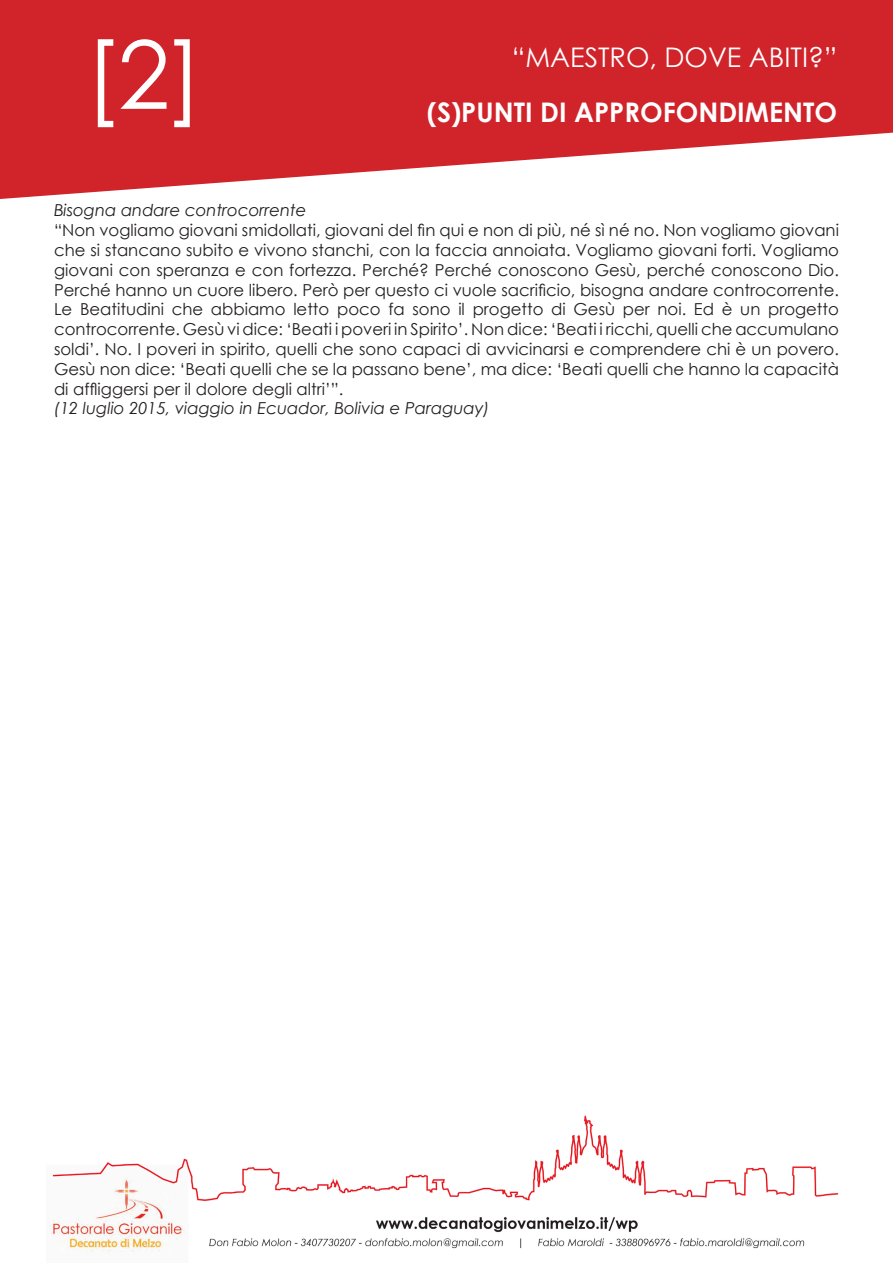
<style>
.page{position:relative;width:893px;height:1263px;background:#fff}
.page>*{position:absolute;margin:0;border:0;box-sizing:border-box;transform-origin:0 0}
.t1{font:94.5px "Century Gothic";color:#fff}
.t2{font:700 27px "Century Gothic";color:#fff}
.t3{font:27px "Century Gothic";color:#fff}
.t4{font:16.5px/19.8px "Century Gothic";color:#231f20;text-align:justify}
.t5{font:italic 16.5px "Century Gothic";color:#231f20}
</style>
<div class="page">
<img style="left:49px;top:1115px;width:790px;height:137px">
<svg style="left:0;top:0;width:893px;height:199px;fill:#d1232a"></svg>
<p class="t1" style="left:84px;top:9px;width:120px">[2]</p>
<p class="t3" style="left:512px;top:38px;width:327px">“MAESTRO, DOVE ABITI?”</p>
<p class="t2" style="left:427px;top:92px;width:412px">(S)PUNTI DI APPROFONDIMENTO</p>
<p class="t5" style="left:54px;top:199px;width:254px">Bisogna andare controcorrente</p>
<p class="t4" style="left:54px;top:220px;width:786px">“Non vogliamo giovani smidollati, giovani del fin qui e non di più, né sì né no. Non vogliamo giovani che si stancano subito e vivono stanchi, con la faccia annoiata. Vogliamo giovani forti. Vogliamo giovani con speranza e con fortezza. Perché? Perché conoscono Gesù, perché conoscono Dio.<br>Perché hanno un cuore libero. Però per questo ci vuole sacrificio, bisogna andare controcorrente.<br>Le Beatitudini che abbiamo letto poco fa sono il progetto di Gesù per noi. Ed è un progetto controcorrente. Gesù vi dice: ‘Beati i poveri in Spirito’. Non dice: ‘Beati i ricchi, quelli che accumulano soldi’. No. I poveri in spirito, quelli che sono capaci di avvicinarsi e comprendere chi è un povero.<br>Gesù non dice: ‘Beati quelli che se la passano bene’, ma dice: ‘Beati quelli che hanno la capacità di affliggersi per il dolore degli altri’”.</p>
<p class="t5" style="left:54px;top:397px;width:437px">(12 luglio 2015, viaggio in Ecuador, Bolivia e Paraguay)</p>
</div>
